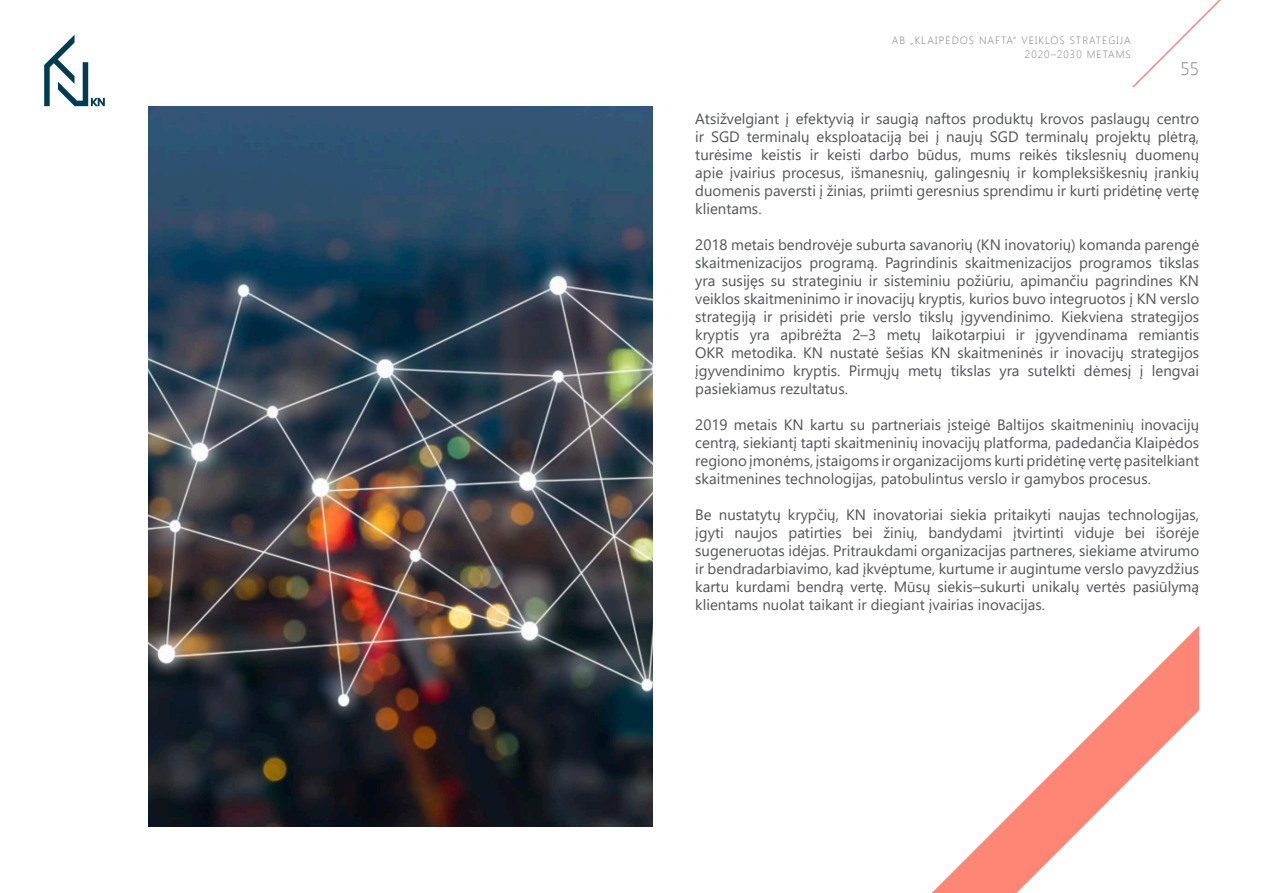
<style>
.page{position:relative;width:1263px;height:893px;background:#fff}
.page>*{position:absolute;margin:0;border:0;box-sizing:border-box;transform-origin:0 0}
.t1{font:300 18px "Segoe UI";color:#7c7e7f}
.BODY_TEXT{font:15px/18px "Segoe UI";color:#515355;text-align:justify}
.t2{font:300 10.5px/14.5px "Segoe UI";letter-spacing:.1em;color:#7c7e7f;text-align:right}
</style>
<div class="page">
<svg style="left:1132px;top:0;width:89px;height:88px"></svg>
<svg style="left:44px;top:35px;width:61px;height:71px"></svg>
<svg style="left:932px;top:626px;width:267px;height:267px"></svg>
<img style="left:149px;top:106px;width:504px;height:720px">
<p class="t2" style="left:892px;top:32px;width:240px">AB „KLAIPĖDOS NAFTA“ VEIKLOS STRATEGIJA<br>2020–2030 METAMS</p>
<p class="t1" style="left:1181px;top:56px;width:20px">55</p>
<p class="BODY_TEXT" style="left:695px;top:109px;width:505px">Atsižvelgiant į efektyvią ir saugią naftos produktų krovos paslaugų centro ir SGD terminalų eksploataciją bei į naujų SGD terminalų projektų plėtrą, turėsime keistis ir keisti darbo būdus, mums reikės tikslesnių duomenų apie įvairius procesus, išmanesnių, galingesnių ir kompleksiškesnių įrankių duomenis paversti į žinias, priimti geresnius sprendimu ir kurti pridėtinę vertę klientams.</p>
<p class="BODY_TEXT" style="left:695px;top:235px;width:505px">2018 metais bendrovėje suburta savanorių (KN inovatorių) komanda parengė skaitmenizacijos programą. Pagrindinis skaitmenizacijos programos tikslas yra susijęs su strateginiu ir sisteminiu požiūriu, apimančiu pagrindines KN veiklos skaitmeninimo ir inovacijų kryptis, kurios buvo integruotos į KN verslo strategiją ir prisidėti prie verslo tikslų įgyvendinimo. Kiekviena strategijos kryptis yra apibrėžta 2–3 metų laikotarpiui ir įgyvendinama remiantis OKR metodika. KN nustatė šešias KN skaitmeninės ir inovacijų strategijos įgyvendinimo kryptis. Pirmųjų metų tikslas yra sutelkti dėmesį į lengvai pasiekiamus rezultatus.</p>
<p class="BODY_TEXT" style="left:695px;top:415px;width:505px">2019 metais KN kartu su partneriais įsteigė Baltijos skaitmeninių inovacijų centrą, siekiantį tapti skaitmeninių inovacijų platforma, padedančia Klaipėdos regiono įmonėms, įstaigoms ir organizacijoms kurti pridėtinę vertę pasitelkiant skaitmenines technologijas, patobulintus verslo ir gamybos procesus.</p>
<p class="BODY_TEXT" style="left:695px;top:505px;width:505px">Be nustatytų krypčių, KN inovatoriai siekia pritaikyti naujas technologijas, įgyti naujos patirties bei žinių, bandydami įtvirtinti viduje bei išorėje sugeneruotas idėjas. Pritraukdami organizacijas partneres, siekiame atvirumo ir bendradarbiavimo, kad įkvėptume, kurtume ir augintume verslo pavyzdžius kartu kurdami bendrą vertę. Mūsų siekis–sukurti unikalų vertės pasiūlymą klientams nuolat taikant ir diegiant įvairias inovacijas.</p>
</div>
